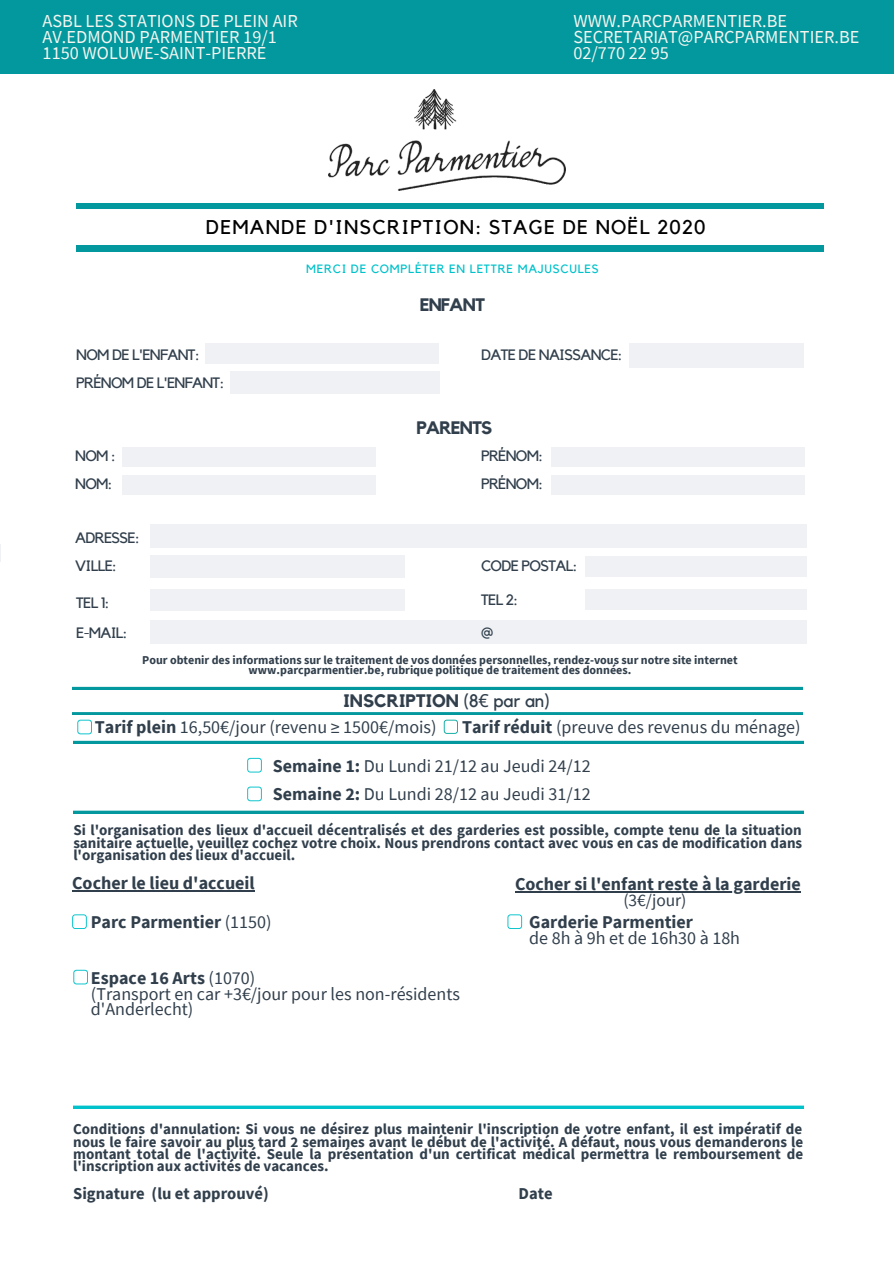
<style>
.page{position:relative;width:894px;height:1264px;background:#fff}
.page>*{position:absolute;margin:0;border:0;box-sizing:border-box;transform-origin:0 0}
.t1{font:19.8px "Kollektif";letter-spacing:.06em;color:#000}
.t2{font:18.3px/15.8px "Source Sans Pro";color:#f4f5ef}
.t3{font:18px/15.8px "Source Sans Pro";color:#313f4c}
.t4{font:700 18px "Source Sans Pro";color:#313f4c}
.t5{font:700 18px "Kollektif";color:#313f4c}
.t6{font:700 18px "Kollektif";letter-spacing:-.05em;color:#313f4c}
.t7{font:17.4px "Source Sans Pro";color:#313f4c}
.t8{font:700 16.5px "Source Sans Pro";color:#313f4c}
.t9{font:700 15px/12.5px "Source Sans Pro";color:#313f4c;text-align:justify}
.t10{font:15px/28.2px "Kollektif";letter-spacing:-.05em;color:#313f4c}
.t11{font:700 12px/10.2px "Source Sans Pro";color:#313f4c;text-align:center}
.t12{font:12px "Kollektif";letter-spacing:.06em;color:#00c2cb}
.s1{font-weight:400}
.s2{font-family:"Noto Sans";font-weight:400}
.s3{font-weight:700}
</style>
<div class="page">
<div style="left:205px;top:343px;width:233px;height:20px;background:#eff1f4"></div>
<div style="left:0;top:0;width:893px;height:74px;background:#03989e"></div>
<div style="left:76px;top:203px;width:747px;height:6px;background:#03989e"></div>
<img style="left:329px;top:89px;width:236px;height:102px">
<div style="left:230px;top:372px;width:210px;height:21px;background:#eff1f4"></div>
<svg style="left:0;top:544px;width:1px;height:17px"></svg>
<div style="left:150px;top:525px;width:656px;height:22px;background:#eff1f4"></div>
<div style="left:585px;top:556px;width:221px;height:20px;background:#eff1f4"></div>
<div style="left:122px;top:448px;width:253px;height:19px;background:#eff1f4"></div>
<div style="left:122px;top:475px;width:253px;height:19px;background:#eff1f4"></div>
<div style="left:150px;top:556px;width:254px;height:21px;background:#eff1f4"></div>
<div style="left:551px;top:448px;width:253px;height:19px;background:#eff1f4"></div>
<div style="left:551px;top:475px;width:253px;height:19px;background:#eff1f4"></div>
<div style="left:629px;top:343px;width:174px;height:24px;background:#eff1f4"></div>
<div style="left:150px;top:589px;width:254px;height:21px;background:#eff1f4"></div>
<div style="left:585px;top:589px;width:221px;height:20px;background:#eff1f4"></div>
<div style="left:76px;top:245px;width:747px;height:6px;background:#03989e"></div>
<div style="left:150px;top:621px;width:656px;height:22px;background:#eff1f4"></div>
<svg style="left:247px;top:758px;width:15px;height:14px"></svg>
<hr style="left:515px;top:891px;width:285px;height:1px;background:#313f4c">
<hr style="left:72px;top:890px;width:183px;height:1px;background:#313f4c">
<svg style="left:72px;top:686px;width:730px;height:3px;background:#4bb5ba"></svg>
<svg style="left:72px;top:712px;width:731px;height:31px"></svg>
<svg style="left:73px;top:1105px;width:730px;height:3px;background:#32ced5"></svg>
<svg style="left:73px;top:810px;width:730px;height:3px;background:#3aaeb3"></svg>
<svg style="left:72px;top:914px;width:15px;height:15px"></svg>
<svg style="left:73px;top:969px;width:15px;height:15px"></svg>
<svg style="left:507px;top:914px;width:15px;height:15px"></svg>
<svg style="left:247px;top:786px;width:15px;height:15px"></svg>
<p class="t2" style="left:43px;top:13px;width:257px">ASBL LES STATIONS DE PLEIN AIR<br>AV.EDMOND PARMENTIER 19/1<br>1150 WOLUWE-SAINT-PIERRE</p>
<p class="t2" style="left:573px;top:13px;width:287px">WWW.PARCPARMENTIER.BE<br>SECRETARIAT@PARCPARMENTIER.BE<br>02/770 22 95</p>
<h1 class="t1" style="left:206px;top:217px;width:501px">DEMANDE D'INSCRIPTION: STAGE DE NOËL 2020</h1>
<p class="t12" style="left:306px;top:263px;width:294px">MERCI DE COMPLÉTER EN LETTRE MAJUSCULES</p>
<p class="t6" style="left:419px;top:296px;width:67px">ENFANT</p>
<p class="t10" style="left:76px;top:341px;width:149px">NOM DE L'ENFANT:<br>PRÉNOM DE L'ENFANT:</p>
<p class="t10" style="left:481px;top:341px;width:143px">DATE DE NAISSANCE:</p>
<p class="t6" style="left:416px;top:419px;width:77px">PARENTS</p>
<p class="t10" style="left:75px;top:442px;width:42px">NOM :<br>NOM:</p>
<p class="t10" style="left:481px;top:442px;width:63px">PRÉNOM:<br>PRÉNOM:</p>
<p class="t10" style="left:75px;top:524px;width:66px">ADRESSE:<br>VILLE:</p>
<p class="t10" style="left:76px;top:587px;width:53px;line-height:30.9px">TEL 1:<br>E-MAIL:</p>
<p class="t10" style="left:481px;top:552px;width:98px">CODE POSTAL:</p>
<p class="t10" style="left:481px;top:586px;width:38px">TEL 2:</p>
<p class="t10" style="left:481px;top:619px;width:14px">@</p>
<p class="t11" style="left:142px;top:654px;width:596px">Pour obtenir des informations sur le traitement de vos données personnelles, rendez-vous sur notre site internet www.parcparmentier.be, rubrique politique de traitement des données.</p>
<p class="t5" style="left:343px;top:692px;width:208px">INSCRIPTION <span class="s1">(8</span><span class="s2">€</span> <span class="s1">par an)</span></p>
<p class="t3" style="left:462px;top:719px;width:340px"><span class="s3">Tarif réduit</span> (preuve des revenus du ménage)</p>
<p class="t3" style="left:273px;top:708px;width:319px;line-height:38.2px;text-indent:-178px"><span class="s3">Tarif plein</span> 16,50€/jour (revenu ≥ 1500€/mois)<br><span class="s3">Semaine 1:</span> Du Lundi 21/12 au Jeudi 24/12</p>
<p class="t3" style="left:273px;top:786px;width:319px"><span class="s3">Semaine 2:</span> Du Lundi 28/12 au Jeudi 31/12</p>
<p class="t9" style="left:73px;top:823px;width:730px">Si l'organisation des lieux d'accueil décentralisés et des garderies est possible, compte tenu de la situation sanitaire actuelle, veuillez cochez votre choix. Nous prendrons contact avec vous en cas de modification dans l'organisation des lieux d'accueil.</p>
<p class="t4" style="left:72px;top:871px;width:184px">Cocher le lieu d'accueil</p>
<p class="t4" style="left:91px;top:910px;width:182px">Parc Parmentier <span class="s1">(1150)</span></p>
<p class="t3" style="left:91px;top:969px;width:370px"><span class="s3">Espace 16 Arts</span> (1070)<br>(Transport en car +3€/jour pour les non-résidents d'Anderlecht)</p>
<p class="t4" style="left:515px;top:872px;width:287px">Cocher si l'enfant reste à la garderie</p>
<p class="t7" style="left:623px;top:889px;width:65px">(3€/jour)</p>
<p class="t4" style="left:529px;top:910px;width:165px">Garderie Parmentier</p>
<p class="t3" style="left:529px;top:929px;width:212px">de 8h à 9h et de 16h30 à 18h</p>
<p class="t9" style="left:73px;top:1122px;width:731px">Conditions d'annulation: Si vous ne désirez plus maintenir l'inscription de votre enfant, il est impératif de nous le faire savoir au plus tard 2 semaines avant le début de l'activité. A défaut, nous vous demanderons le montant total de l'activité. Seule la présentation d'un certificat médical permettra le remboursement de l'inscription aux activités de vacances.</p>
<p class="t8" style="left:73px;top:1182px;width:197px">Signature (lu et approuvé)</p>
<p class="t8" style="left:518px;top:1182px;width:36px">Date</p>
</div>
